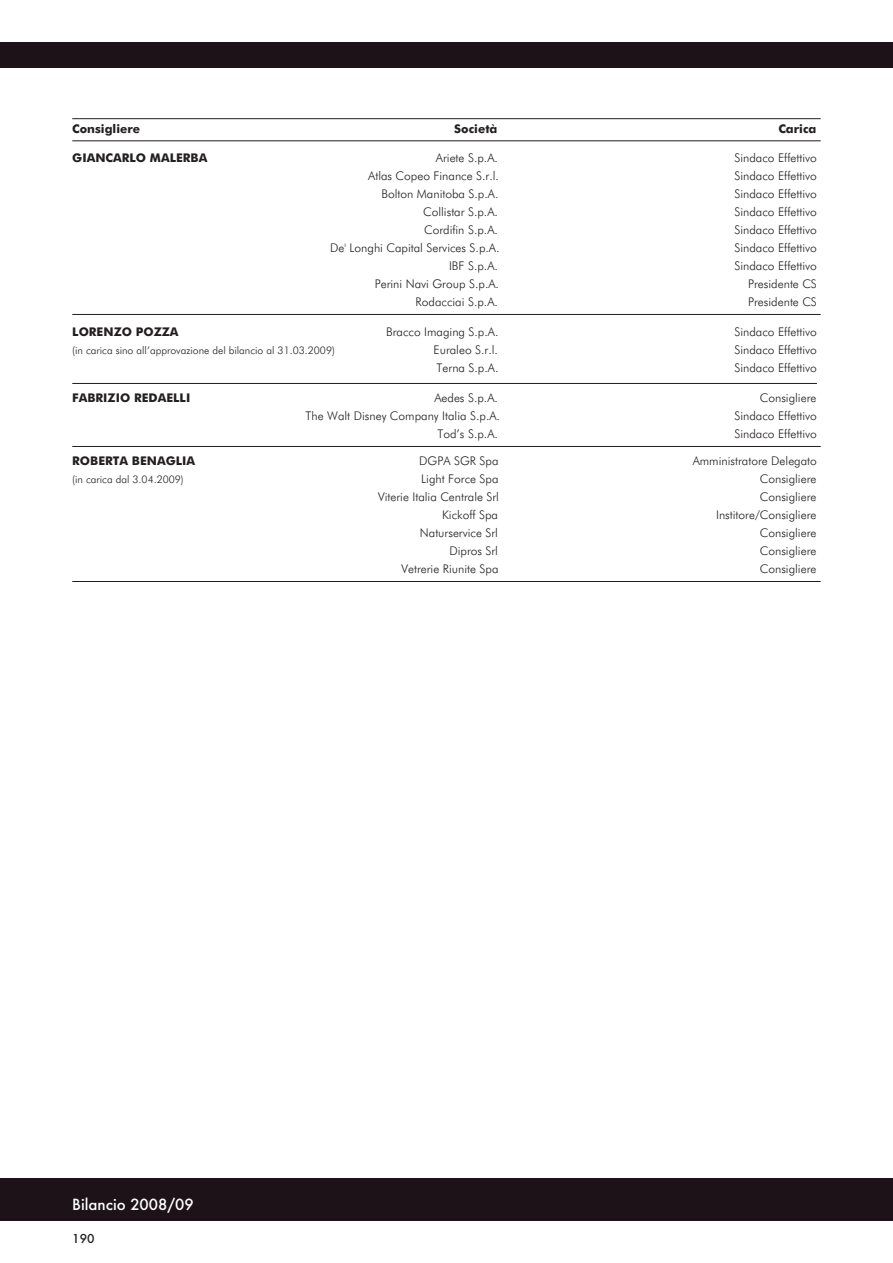
<style>
.page{position:relative;width:893px;height:1263px;background:#fff}
.page>*{position:absolute;margin:0;border:0;box-sizing:border-box;transform-origin:0 0}
.t1{font:500 15px "Futura";color:#fff}
.t2{font:300 12px "Futura BT";color:#231f20}
.t3{font:700 12px "Futura BT";color:#231f20}
.t4{font:500 12px "Futura";color:#231f20}
.t5{font:300 10.5px "Futura BT";color:#231f20}
</style>
<div class="page">
<div style="left:0;top:43px;width:893px;height:25px;background:#1c1218"></div>
<div style="left:0;top:1178px;width:893px;height:42px;background:#1c1218"></div>
<hr style="left:72px;top:118px;width:749px;height:1px;background:#231f20">
<hr style="left:72px;top:140px;width:749px;height:1px;background:#231f20">
<hr style="left:72px;top:314px;width:749px;height:1px;background:#231f20">
<hr style="left:72px;top:383px;width:745px;height:1px;background:#231f20">
<hr style="left:72px;top:446px;width:749px;height:1px;background:#231f20">
<hr style="left:72px;top:581px;width:749px;height:1px;background:#231f20">
<p class="t3" style="left:72px;top:124px;width:69px">Consigliere</p>
<p class="t3" style="left:454px;top:124px;width:45px">Società</p>
<p class="t3" style="left:778px;top:124px;width:40px">Carica</p>
<p class="t3" style="left:72px;top:153px;width:137px">GIANCARLO MALERBA</p>
<p class="t2" style="left:436px;top:153px;width:64px">Ariete S.p.A.</p>
<p class="t2" style="left:734px;top:153px;width:84px">Sindaco Effettivo</p>
<p class="t2" style="left:368px;top:171px;width:132px">Atlas Copeo Finance S.r.l.</p>
<p class="t2" style="left:734px;top:171px;width:84px">Sindaco Effettivo</p>
<p class="t2" style="left:381px;top:189px;width:119px">Bolton Manitoba S.p.A.</p>
<p class="t2" style="left:734px;top:189px;width:84px">Sindaco Effettivo</p>
<p class="t2" style="left:423px;top:207px;width:76px">Collistar S.p.A.</p>
<p class="t2" style="left:734px;top:207px;width:84px">Sindaco Effettivo</p>
<p class="t2" style="left:424px;top:225px;width:75px">Cordifin S.p.A.</p>
<p class="t2" style="left:734px;top:225px;width:84px">Sindaco Effettivo</p>
<p class="t2" style="left:330px;top:243px;width:171px">De' Longhi Capital Services S.p.A.</p>
<p class="t2" style="left:734px;top:243px;width:84px">Sindaco Effettivo</p>
<p class="t2" style="left:449px;top:261px;width:51px">IBF S.p.A.</p>
<p class="t2" style="left:734px;top:261px;width:84px">Sindaco Effettivo</p>
<p class="t2" style="left:375px;top:279px;width:126px">Perini Navi Group S.p.A.</p>
<p class="t2" style="left:748px;top:279px;width:70px">Presidente CS</p>
<p class="t2" style="left:416px;top:297px;width:84px">Rodacciai S.p.A.</p>
<p class="t2" style="left:748px;top:297px;width:70px">Presidente CS</p>
<p class="t3" style="left:72px;top:327px;width:108px">LORENZO POZZA</p>
<p class="t2" style="left:386px;top:327px;width:114px">Bracco Imaging S.p.A.</p>
<p class="t2" style="left:734px;top:327px;width:84px">Sindaco Effettivo</p>
<p class="t5" style="left:72px;top:346px;width:264px">(in carica sino all’approvazione del bilancio al 31.03.2009)</p>
<p class="t2" style="left:433px;top:345px;width:66px">Euraleo S.r.l.</p>
<p class="t2" style="left:734px;top:345px;width:84px">Sindaco Effettivo</p>
<p class="t2" style="left:437px;top:363px;width:63px">Terna S.p.A.</p>
<p class="t2" style="left:734px;top:363px;width:84px">Sindaco Effettivo</p>
<p class="t3" style="left:72px;top:393px;width:120px">FABRIZIO REDAELLI</p>
<p class="t2" style="left:434px;top:393px;width:65px">Aedes S.p.A.</p>
<p class="t2" style="left:760px;top:393px;width:58px">Consigliere</p>
<p class="t2" style="left:306px;top:411px;width:196px">The Walt Disney Company Italia S.p.A.</p>
<p class="t2" style="left:734px;top:411px;width:84px">Sindaco Effettivo</p>
<p class="t2" style="left:437px;top:429px;width:62px">Tod’s S.p.A.</p>
<p class="t2" style="left:734px;top:429px;width:84px">Sindaco Effettivo</p>
<p class="t3" style="left:72px;top:456px;width:124px">ROBERTA BENAGLIA</p>
<p class="t2" style="left:419px;top:456px;width:81px">DGPA SGR Spa</p>
<p class="t2" style="left:693px;top:456px;width:126px">Amministratore Delegato</p>
<p class="t5" style="left:72px;top:475px;width:113px">(in carica dal 3.04.2009)</p>
<p class="t2" style="left:421px;top:474px;width:79px">Light Force Spa</p>
<p class="t2" style="left:760px;top:474px;width:58px">Consigliere</p>
<p class="t2" style="left:378px;top:492px;width:122px">Viterie Italia Centrale Srl</p>
<p class="t2" style="left:760px;top:492px;width:58px">Consigliere</p>
<p class="t2" style="left:442px;top:510px;width:57px">Kickoff Spa</p>
<p class="t2" style="left:716px;top:510px;width:102px">Institore/Consigliere</p>
<p class="t2" style="left:420px;top:528px;width:80px">Naturservice Srl</p>
<p class="t2" style="left:760px;top:528px;width:58px">Consigliere</p>
<p class="t2" style="left:449px;top:546px;width:50px">Dipros Srl</p>
<p class="t2" style="left:760px;top:546px;width:58px">Consigliere</p>
<p class="t2" style="left:401px;top:564px;width:99px">Vetrerie Riunite Spa</p>
<p class="t2" style="left:760px;top:564px;width:58px">Consigliere</p>
<p class="t1" style="left:72px;top:1195px;width:123px">Bilancio 2008/09</p>
<p class="t4" style="left:72px;top:1232px;width:24px">190</p>
</div>
